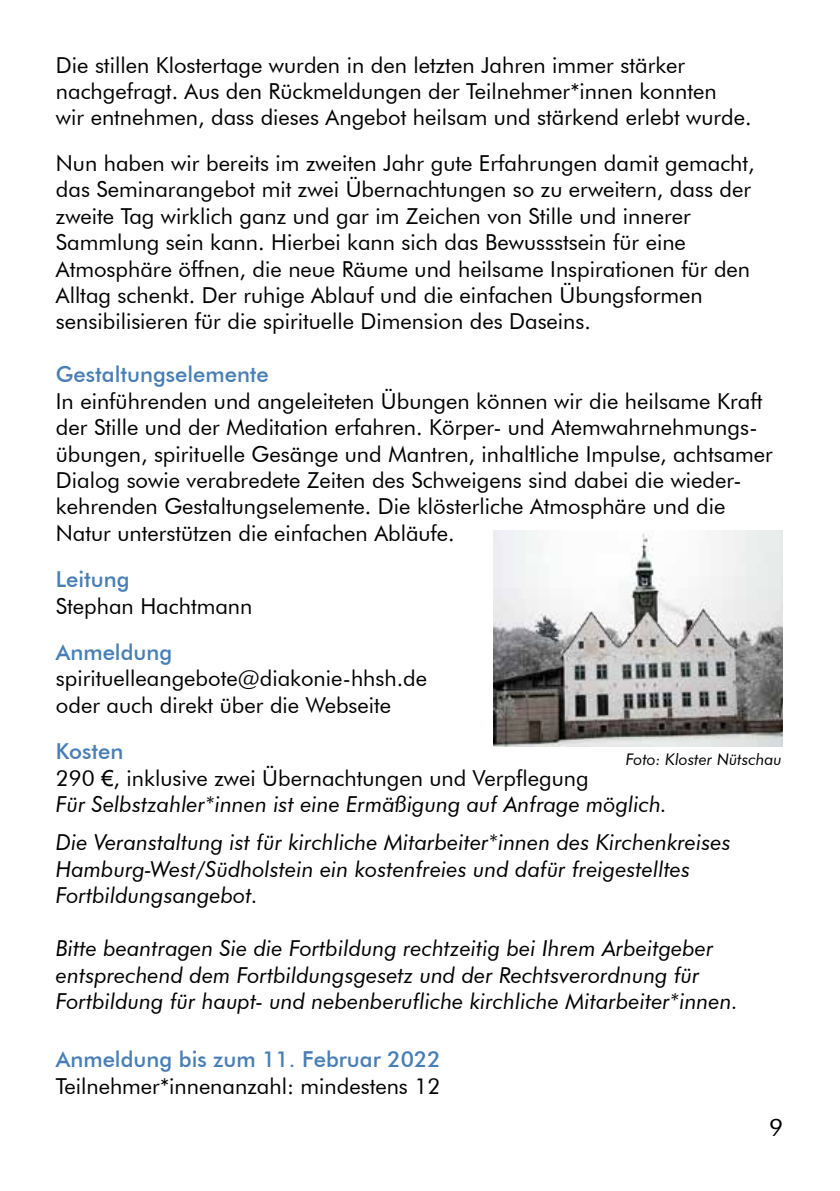
<style>
.page{position:relative;width:840px;height:1191px;background:#fff}
.page>*{position:absolute;margin:0;border:0;box-sizing:border-box;transform-origin:0 0}
.t1{font:24px "Futura BT";color:#000}
.t2{font:22px/26.4px "Futura BT";color:#000}
.t3{font:italic 22px/26.4px "Futura BT";color:#000}
.t4{font:500 22px "Futura BT";color:#477eb5}
.t5{font:italic 16px "Futura BT";color:#000}
.s1{font-weight:500;font-style:normal;color:#477eb5}
.s2{font-style:normal}
.s3{font-family:"Arial";font-style:normal}
</style>
<div class="page">
<img style="left:493px;top:530px;width:288px;height:216px">
<p class="t2" style="left:56px;top:51px;width:696px">Die stillen Klostertage wurden in den letzten Jahren immer stärker nachgefragt. Aus den Rückmeldungen der Teilnehmer*innen konnten<br>wir entnehmen, dass dieses Angebot heilsam und stärkend erlebt wurde.</p>
<p class="t2" style="left:56px;top:150px;width:700px">Nun haben wir bereits im zweiten Jahr gute Erfahrungen damit gemacht, das Seminarangebot mit zwei Übernachtungen so zu erweitern, dass der zweite Tag wirklich ganz und gar im Zeichen von Stille und innerer Sammlung sein kann. Hierbei kann sich das Bewussstsein für eine Atmosphäre öffnen, die neue Räume und heilsame Inspirationen für den Alltag schenkt. Der ruhige Ablauf und die einfachen Übungsformen sensibilisieren für die spirituelle Dimension des Daseins.</p>
<p class="t4" style="left:56px;top:361px;width:214px">Gestaltungselemente</p>
<p class="t2" style="left:56px;top:387px;width:718px">In einführenden und angeleiteten Übungen können wir die heilsame Kraft der Stille und der Meditation erfahren. Körper- und Atemwahrnehmungs&shy;übungen, spirituelle Gesänge und Mantren, inhaltliche Impulse, achtsamer Dialog sowie verabredete Zeiten des Schweigens sind dabei die wieder&shy;kehrenden Gestaltungselemente. Die klösterliche Atmosphäre und die Natur unterstützen die einfachen Abläufe.</p>
<p class="t4" style="left:56px;top:566px;width:75px">Leitung</p>
<p class="t2" style="left:56px;top:592px;width:198px">Stephan Hachtmann</p>
<p class="t4" style="left:56px;top:639px;width:118px">Anmeldung</p>
<p class="t2" style="left:56px;top:665px;width:372px">spirituelleangebote@diakonie-hhsh.de oder auch direkt über die Webseite</p>
<p class="t3" style="left:56px;top:738px;width:612px"><span class="s1">Kosten<br></span><span class="s2">290</span> <span class="s3">€</span><span class="s2">, inklusive zwei Übernachtungen und Verpflegung<br></span>Für Selbstzahler*innen ist eine Ermäßigung auf Anfrage möglich.</p>
<p class="t3" style="left:56px;top:829px;width:676px">Die Veranstaltung ist für kirchliche Mitarbeiter*innen des Kirchenkreises<br>Hamburg-West/Südholstein ein kostenfreies und dafür freigestelltes<br>Fortbildungsangebot.</p>
<p class="t3" style="left:56px;top:935px;width:683px">Bitte beantragen Sie die Fortbildung rechtzeitig bei Ihrem Arbeitgeber entsprechend dem Fortbildungsgesetz und der Rechtsverordnung für<br>Fortbildung für haupt- und nebenberufliche kirchliche Mitarbeiter*innen.</p>
<p class="t4" style="left:56px;top:1046px;width:386px">Anmeldung bis zum 11. Februar 2022</p>
<p class="t2" style="left:56px;top:1072px;width:386px">Teilnehmer*innenanzahl: mindestens 12</p>
<p class="t5" style="left:625px;top:749px;width:157px">Foto: Kloster Nütschau</p>
<p class="t1" style="left:768px;top:1112px;width:16px">9</p>
</div>
